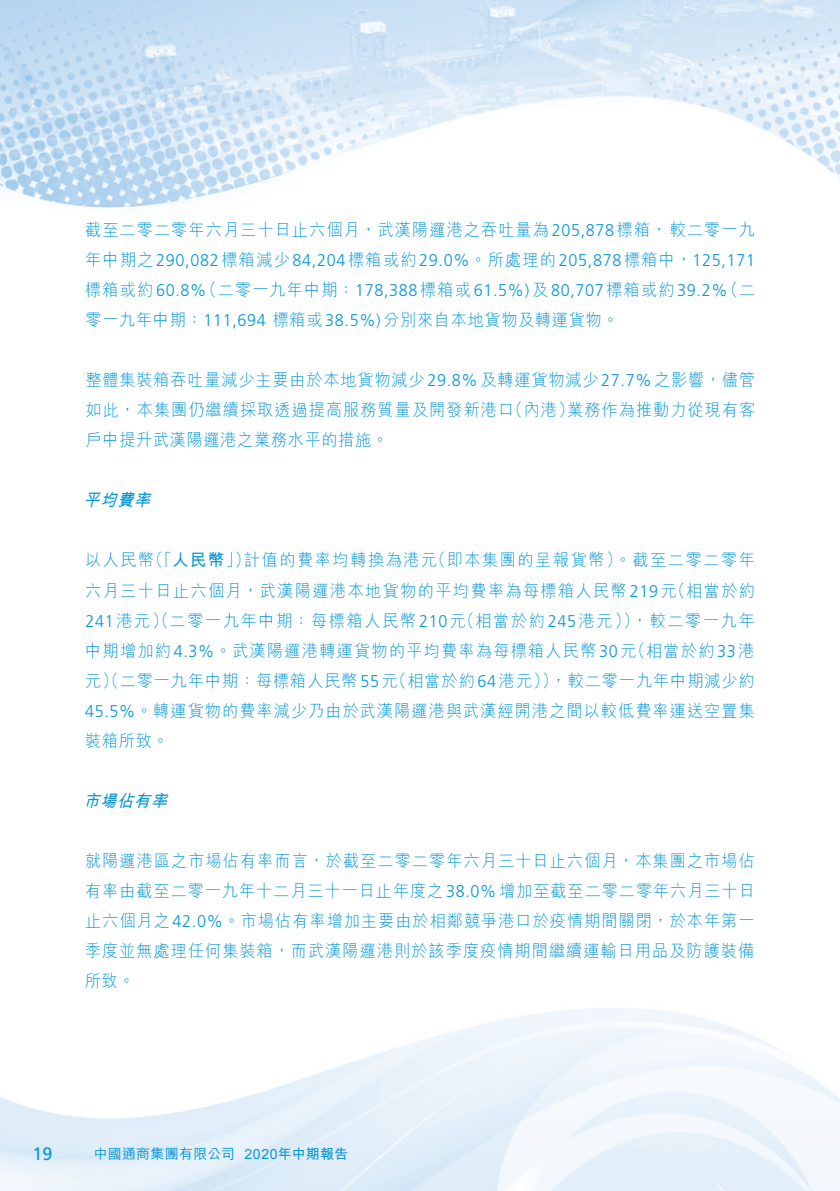
<style>
.page{position:relative;width:840px;height:1191px;background:#fff}
.page>*{position:absolute;margin:0;border:0;box-sizing:border-box;transform-origin:0 0}
.t1{font:18px "Frutiger";color:#0696d7}
.t2{font:300 17px/30px "M Hei HK";letter-spacing:.065em;color:#0696d7;scale:.95 1}
.t3{font:300 17px "Frutiger";letter-spacing:.04em;color:#0696d7;scale:.95 1}
.t4{font:300 17px "M Hei HK";letter-spacing:.085em;color:#0696d7;scale:.95 1}
.t5{font:300 17px "M Hei HK";letter-spacing:.04em;color:#0696d7;scale:.95 1}
.t6{font:300 17px "M Hei HK";letter-spacing:.1em;color:#0696d7;scale:.95 1}
.t7{font:300 17px "M Hei HK";letter-spacing:.095em;color:#0696d7;scale:.95 1}
.t8{font:italic 700 17px "M Hei HK";color:#0696d7;scale:.95 1}
.t9{font:500 14px "M Hei HK";letter-spacing:.015em;color:#0696d7}
.t10{font:700 14px "M Hei HK";letter-spacing:.02em;color:#0696d7}
.s1{font-family:"Frutiger"}
.s2{font-family:"M Hei HK"}
.s3{font-weight:700}
</style>
<div class="page">
<img style="left:0;top:0;width:839px;height:1191px">
<p class="t2" style="left:85px;top:214px;width:706px">截至二零二零年六月三十日止六個月，武漢陽邏港之吞吐量為<span class="s1">205,878</span> 標箱，較二零一九</p>
<p class="t3" style="left:85px;top:251px;width:706px"><span class="s2">年中期之</span>290,082 <span class="s2">標箱減少</span> 84,204 <span class="s2">標箱或約</span> 29.0%<span class="s2">。所處理的</span>205,878 <span class="s2">標箱中，</span>125,171</p>
<p class="t2" style="left:721px;top:274px;width:36px">（二</p>
<p class="t3" style="left:201px;top:281px;width:555px"><span class="s2">（二零一九年中期：</span>178,388<span class="s2">標箱或</span> 61.5% <span class="s2">及</span>) 80,707 <span class="s2">標箱或約</span> 39.2%</p>
<p class="t3" style="left:85px;top:281px;width:129px"><span class="s2">標箱或約</span>60.8%</p>
<p class="t5" style="left:85px;top:308px;width:562px">零一九年中期：<span class="s1">111,694</span> 標箱或 <span class="s1">38.5%)</span> 分別來自本地貨物及轉運貨物。</p>
<p class="t2" style="left:86px;top:364px;width:706px;text-align:right">整體集裝箱吞吐量減少主要由於本地貨物減少<span class="s1">29.8%</span> 及轉運貨物減少 <span class="s1">27.7%</span> 之影響，儘管業務作為推動力從現有客</p>
<p class="t2" style="left:85px;top:394px;width:452px">如此，本集團仍繼續採取透過提高服務質量及開發新港口戶中提升武漢陽邏港之業務水平的措施。</p>
<p class="t2" style="left:506px;top:394px;width:72px">（內港）</p>
<p class="t8" style="left:83px;top:488px;width:78px">平均費率</p>
<p class="t2" style="left:147px;top:544px;width:110px">（「<span class="s3">人民幣</span>」）</p>
<p class="t7" style="left:429px;top:548px;width:343px">（即本集團的呈報貨幣）。截至二零二零年</p>
<p class="t2" style="left:85px;top:544px;width:74px">以人民幣</p>
<p class="t4" style="left:85px;top:578px;width:706px">六月三十日止六個月，武漢陽邏港本地貨物的平均費率為每標箱人民幣<span class="s1">219</span> （元相當於約</p>
<p class="t2" style="left:631px;top:604px;width:131px">，較二零一九年</p>
<p class="t7" style="left:244px;top:548px;width:205px">計值的費率均轉換為港元</p>
<p class="t6" style="left:85px;top:608px;width:584px"><span class="s1">241</span>港元）（二零一九年中期：每標箱人民幣<span class="s1">210</span> （元相當於約<span class="s1">245</span>港元））</p>
<p class="t2" style="left:85px;top:634px;width:706px">中期增加約<span class="s1">4.3%</span>。武漢陽邏港轉運貨物的平均費率為每標箱人民幣<span class="s1">30</span> （元相當於約<span class="s1">33</span>港</p>
<p class="t2" style="left:550px;top:664px;width:216px">，較二零一九年中期減少約</p>
<p class="t2" style="left:85px;top:664px;width:706px">元）（二零一九年中期：每標箱人民幣<span class="s1">55</span> （元相當於約<span class="s1">64</span> 港元））<br><span class="s1">45.5%</span>。轉運貨物的費率減少乃由於武漢陽邏港與武漢經開港之間以較低費率運送空置集裝箱所致。</p>
<p class="t8" style="left:83px;top:788px;width:96px">市場佔有率</p>
<p class="t2" style="left:85px;top:844px;width:706px;text-align:justify">就陽邏港區之市場佔有率而言，於截至二零二零年六月三十日止六個月，本集團之市場佔有率由截至二零一九年十二月三十一日止年度之<span class="s1">38.0%</span>增加至截至二零二零年六月三十日止六個月之<span class="s1">42.0%</span>。市場佔有率增加主要由於相鄰競爭港口於疫情期間關閉，於本年第一季度並無處理任何集裝箱，而武漢陽邏港則於該季度疫情期間繼續運輸日用品及防護裝備所致。</p>
<p class="t1" style="left:33px;top:1143px;width:21px">19</p>
<p class="t9" style="left:94px;top:1143px;width:142px">中國通商集團有限公司</p>
<p class="t10" style="left:244px;top:1143px;width:105px">2020年中期報告</p>
</div>
